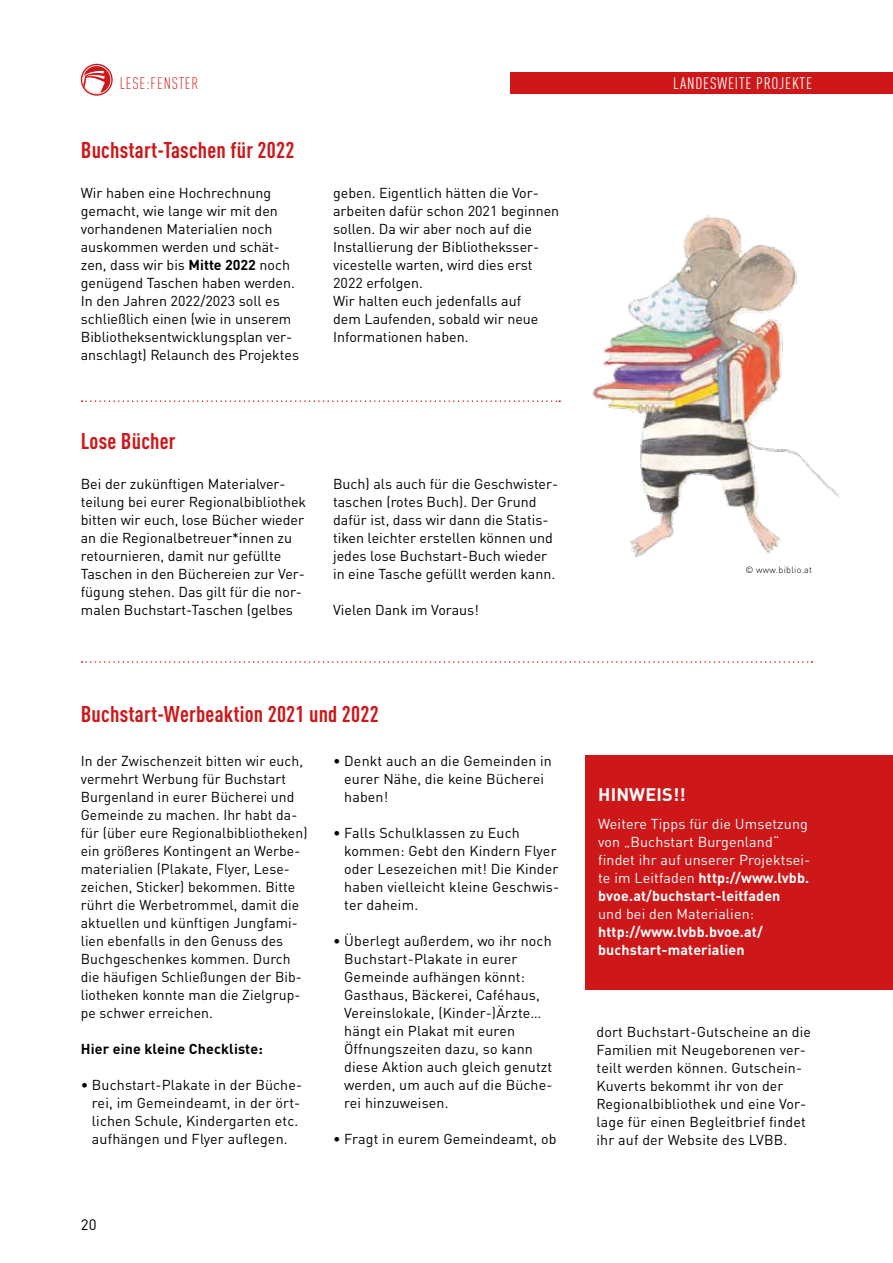
<style>
.page{position:relative;width:893px;height:1263px;background:#fff}
.page>*{position:absolute;margin:0;border:0;box-sizing:border-box;transform-origin:0 0}
.t1{font:700 condensed 22.5px "DIN Pro";letter-spacing:.01em;color:#cd1719}
.t2{font:700 18px "DIN Pro";letter-spacing:.01em;color:#fff}
.t3{font:condensed 16.5px "DIN Pro";letter-spacing:.05em;color:#fff}
.t4{font:300 condensed 16.5px "DIN Pro";letter-spacing:.05em;color:#cd1719}
.t5{font:15px "DIN Pro";color:#000}
.t6{font:14.25px/18px "DIN Pro";color:#000}
.t7{font:14.25px/18px "DIN Pro";letter-spacing:.01em;color:#fff}
.t8{font:700 14.25px/18px "DIN Pro";letter-spacing:.01em;color:#fff}
.t9{font:700 14.25px "DIN Pro";letter-spacing:.01em;color:#000}
.t10{font:300 9px "DIN Pro";letter-spacing:.03em;color:#000}
.s1{font-weight:700}
</style>
<div class="page">
<svg style="left:81px;top:64px;width:32px;height:32px"></svg>
<div style="left:510px;top:72px;width:383px;height:22px;background:#cd1719"></div>
<svg style="left:82px;top:661px;width:730px;height:2px"></svg>
<div style="left:585px;top:755px;width:308px;height:234px;background:#cd1719"></div>
<svg style="left:82px;top:400px;width:478px;height:2px"></svg>
<img style="left:592px;top:215px;width:248px;height:343px">
<p class="t4" style="left:120px;top:72px;width:80px">LESE:FENSTER</p>
<h1 class="t1" style="left:81px;top:133px;width:215px">Buchstart-Taschen für 2022</h1>
<p class="t6" style="left:81px;top:183px;width:220px">Wir haben eine Hochrechnung gemacht, wie lange wir mit den vorhandenen Materialien noch auskommen werden und schät&shy;zen, dass wir bis <span class="s1">Mitte 2022</span> noch genügend Taschen haben werden.<br>In den Jahren 2022/2023 soll es schließlich einen (wie in unserem<br>Bibliotheksentwicklungsplan ver&shy;anschlagt) Relaunch des Projektes</p>
<p class="t6" style="left:333px;top:183px;width:228px">geben. Eigentlich hätten die Vor&shy;arbeiten dafür schon 2021 beginnen sollen. Da wir aber noch auf die<br>Installierung der Bibliotheksser&shy;vicestelle warten, wird dies erst<br>2022 erfolgen.<br>Wir halten euch jedenfalls auf<br>dem Laufenden, sobald wir neue<br>Informationen haben.</p>
<h1 class="t1" style="left:81px;top:424px;width:96px">Lose Bücher</h1>
<p class="t6" style="left:81px;top:474px;width:227px">Bei der zukünftigen Materialver&shy;teilung bei eurer Regionalbibliothek bitten wir euch, lose Bücher wieder an die Regionalbetreuer*innen zu retournieren, damit nur gefüllte Taschen in den Büchereien zur Ver&shy;fügung stehen. Das gilt für die nor&shy;malen Buchstart-Taschen (gelbes</p>
<p class="t6" style="left:333px;top:474px;width:226px">Buch) als auch für die Geschwister&shy;taschen (rotes Buch). Der Grund dafür ist, dass wir dann die Statis&shy;tiken leichter erstellen können und jedes lose Buchstart-Buch wieder in eine Tasche gefüllt werden kann.</p>
<p class="t6" style="left:333px;top:600px;width:147px">Vielen Dank im Voraus!</p>
<h1 class="t1" style="left:81px;top:697px;width:299px">Buchstart-Werbeaktion 2021 und 2022</h1>
<p class="t6" style="left:81px;top:751px;width:228px">In der Zwischenzeit bitten wir euch, vermehrt Werbung für Buchstart Burgenland in eurer Bücherei und Gemeinde zu machen. Ihr habt da&shy;für (über eure Regionalbibliotheken) ein größeres Kontingent an Werbe&shy;materialien (Plakate, Flyer, Lese&shy;zeichen, Sticker) bekommen. Bitte rührt die Werbetrommel, damit die aktuellen und künftigen Jungfami&shy;lien ebenfalls in den Genuss des Buchgeschenkes kommen. Durch die häufigen Schließungen der Bib&shy;liotheken konnte man die Zielgrup&shy;pe schwer erreichen.</p>
<p class="t9" style="left:81px;top:1037px;width:183px">Hier eine kleine Checkliste:</p>
<p class="t6" style="left:92px;top:1075px;width:212px;text-indent:-11px">• Buchstart-Plakate in der Büche&shy;rei, im Gemeindeamt, in der ört&shy;lichen Schule, Kindergarten etc. aufhängen und Flyer auflegen.</p>
<p class="t6" style="left:344px;top:751px;width:209px;text-indent:-11px">• Denkt auch an die Gemeinden in eurer Nähe, die keine Bücherei haben!</p>
<p class="t6" style="left:344px;top:823px;width:216px;text-indent:-11px">• Falls Schulklassen zu Euch kommen: Gebt den Kindern Flyer oder Lesezeichen mit! Die Kinder haben vielleicht kleine Geschwis&shy;ter daheim.</p>
<p class="t6" style="left:344px;top:931px;width:210px;text-indent:-11px">• Überlegt außerdem, wo ihr noch<br>Buchstart-Plakate in eurer<br>Gemeinde aufhängen könnt:<br>Gasthaus, Bäckerei, Caféhaus,<br>Vereinslokale, (Kinder-)Ärzte… hängt ein Plakat mit euren<br>Öffnungszeiten dazu, so kann diese Aktion auch gleich genutzt werden, um auch auf die Büche&shy;rei hinzuweisen.</p>
<p class="t6" style="left:333px;top:1129px;width:225px">• Fragt in eurem Gemeindeamt, ob</p>
<p class="t5" style="left:81px;top:1213px;width:17px">20</p>
<p class="t3" style="left:673px;top:71px;width:140px">LANDESWEITE PROJEKTE</p>
<p class="t10" style="left:745px;top:563px;width:68px">© www.biblio.at</p>
<p class="t2" style="left:598px;top:779px;width:89px">HINWEIS!!</p>
<p class="t7" style="left:598px;top:814px;width:214px">Weitere Tipps für die Umsetzung von „Buchstart Burgenland“ findet ihr auf unserer Projektsei&shy;te im Leitfaden <span class="s1">http://www.lvbb. bvoe.at/buchstart-leitfaden</span></p>
<p class="t7" style="left:598px;top:904px;width:157px">und bei den Materialien:</p>
<p class="t8" style="left:598px;top:921px;width:166px">http://www.lvbb.bvoe.at/ buchstart-materialien</p>
<p class="t6" style="left:596px;top:1021px;width:216px">dort Buchstart-Gutscheine an die<br>Familien mit Neugeborenen ver&shy;teilt werden können. Gutschein-<br>Kuverts bekommt ihr von der<br>Regionalbibliothek und eine Vor&shy;lage für einen Begleitbrief findet ihr auf der Website des LVBB.</p>
</div>
